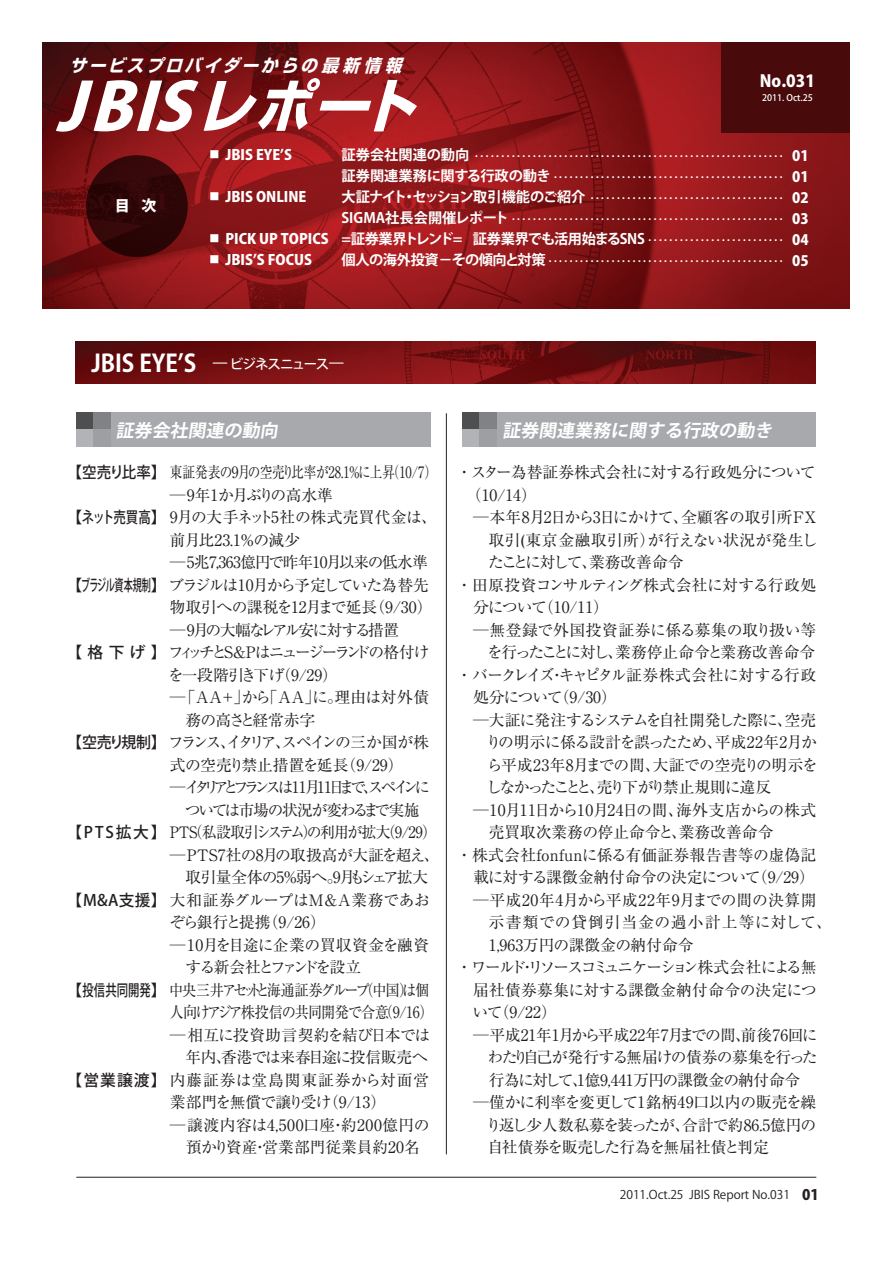
<style>
.page{position:relative;width:893px;height:1263px;background:#fff}
.page>*{position:absolute;margin:0;border:0;box-sizing:border-box;transform-origin:0 0}
.t1{font:italic 800 65.25px "Koz Go Pro";color:#fff}
.t2{font:italic 700 17.85px "Koz Go Pro";color:#fff}
.t3{font:italic 700 17.4px "Shin Go Pro";color:#fff;scale:.95 1}
.t4{font:800 16.5px "Koz Go Pro";color:#fff}
.t5{font:15.75px/22.5px "Ryumin Pro";letter-spacing:-.035em;color:#231f20}
.t6{font:15.75px "Ryumin Pro";letter-spacing:-.015em;color:#231f20}
.t7{font:15.75px "Ryumin Pro";color:#231f20}
.t8{font:15.75px "Ryumin Pro";letter-spacing:.02em;color:#231f20}
.t9{font:15.75px "Ryumin Pro";letter-spacing:-.135em;color:#231f20}
.t10{font:15.75px "Ryumin Pro";letter-spacing:-.065em;color:#231f20}
.t11{font:15.75px "Ryumin Pro";letter-spacing:-.11em;color:#231f20}
.t12{font:15.75px/22.5px "Ryumin Pro";letter-spacing:-.08em;color:#231f20}
.t13{font:15.75px "Ryumin Pro";letter-spacing:-.035em;color:#231f20;scale:.8 1}
.t14{font:15.75px "Ryumin Pro";letter-spacing:-.055em;color:#231f20;scale:.94 1}
.t15{font:15.75px "Ryumin Pro";letter-spacing:-.14em;color:#231f20;scale:.9 1}
.t16{font:15.75px "Ryumin Pro";letter-spacing:-.09em;color:#231f20}
.t17{font:15.75px "Ryumin Pro";letter-spacing:-.01em;color:#231f20}
.t18{font:15.75px "Ryumin Pro";letter-spacing:.015em;color:#231f20}
.t19{font:15.75px "Ryumin Pro";letter-spacing:-.17em;color:#231f20}
.t20{font:15.75px "Ryumin Pro";letter-spacing:-.055em;color:#231f20}
.t21{font:15.75px "Ryumin Pro";letter-spacing:.04em;color:#231f20}
.t22{font:15.75px "Ryumin Pro";letter-spacing:-.265em;color:#231f20}
.t23{font:15.75px "Ryumin Pro";letter-spacing:-.07em;color:#231f20}
.t24{font:15.75px "Ryumin Pro";letter-spacing:-.085em;color:#231f20}
.t25{font:15.75px "Ryumin Pro";letter-spacing:-.075em;color:#231f20;scale:.9 1}
.t26{font:15.75px "Ryumin Pro";letter-spacing:.055em;color:#231f20}
.t27{font:15.75px "Ryumin Pro";letter-spacing:.045em;color:#231f20}
.t28{font:15.75px "Ryumin Pro";letter-spacing:.03em;color:#231f20}
.t29{font:15.75px "Ryumin Pro";letter-spacing:-.095em;color:#231f20}
.t30{font:800 15px "Koz Go Pro";color:#fff}
.t31{font:700 14.25px/21px "Koz Go Pro";letter-spacing:-.025em;color:#fff}
.t32{font:800 14.25px/21px "Koz Go Pro";color:#fff;text-align:justify}
.t33{font:500 13.5px "Koz Go Pro";letter-spacing:-.09em;color:#fff}
.t34{font:12px "Koz Go Pro";color:#231f20}
.t35{font:500 9px "Koz Go Pro";color:#fff}
.t36{font:700 7.5px "Koz Go Pro";color:#fff}
.s1{font-family:"Shin Go Pro";font-weight:700;font-size:58.5px}
.s2{font-size:10.05px}
.s3{font-weight:700;font-size:24px}
.s4{font-family:"Koz Go Pro";font-weight:500}
.s5{font-weight:800;font-size:14.4px}
</style>
<div class="page">
<img style="left:42px;top:43px;width:807px;height:265px">
<div style="left:721px;top:43px;width:128px;height:90px;background:#480a0b"></div>
<div style="left:86px;top:155px;width:102px;height:102px;background:#2d0607;border-radius:50%"></div>
<div style="left:76px;top:413px;width:354px;height:34px;background:#a8a9ad"></div>
<div style="left:76px;top:413px;width:17px;height:17px;background:#4e4f50"></div>
<div style="left:93px;top:413px;width:17px;height:17px;background:#808285"></div>
<div style="left:76px;top:430px;width:17px;height:17px;background:#b2b3b7"></div>
<div style="left:93px;top:430px;width:17px;height:17px;background:#9d9fa2"></div>
<div style="left:463px;top:413px;width:352px;height:34px;background:#a8a9ad"></div>
<div style="left:463px;top:413px;width:17px;height:17px;background:#4e4f50"></div>
<div style="left:480px;top:413px;width:17px;height:17px;background:#808285"></div>
<div style="left:463px;top:430px;width:17px;height:17px;background:#b2b3b7"></div>
<div style="left:480px;top:430px;width:17px;height:17px;background:#9d9fa2"></div>
<hr style="left:446px;top:413px;width:1px;height:741px;background:#231f20">
<hr style="left:76px;top:1177px;width:740px;height:1px;background:#231f20">
<img style="left:76px;top:341px;width:739px;height:42px">
<p class="t3" style="left:70px;top:52px;width:357px">サービスプロバイダーからの最新情報</p>
<h1 class="t1" style="left:56px;top:64px;width:381px">JBIS<span class="s1">レポート</span></h1>
<p class="t4" style="left:760px;top:70px;width:57px">No.031</p>
<p class="t35" style="left:762px;top:92px;width:52px">2011. Oct.25</p>
<p class="t30" style="left:115px;top:196px;width:43px">目 次</p>
<p class="t32" style="left:209px;top:145px;width:84px"><span class="s2">■</span> JBIS EYEʼS</p>
<p class="t32" style="left:209px;top:187px;width:98px"><span class="s2">■</span> JBIS ONLINE</p>
<p class="t32" style="left:209px;top:229px;width:121px"><span class="s2">■</span> PICK UP TOPICS</p>
<p class="t32" style="left:209px;top:250px;width:104px"><span class="s2">■</span> JBISʼS FOCUS</p>
<p class="t31" style="left:341px;top:146px;width:305px">証券会社関連の動向<br>証券関連業務に関する行政の動き<br>大証ナイト・セッション取引機能のご紹介<br>SIGMA社長会開催レポート<br>=証券業界トレンド= 証券業界でも活用始まるSNS個人の海外投資－その傾向と対策</p>
<p class="t36" style="left:473px;top:151px;width:314px">・・・・・・・・・・・・・・・・・・・・・・・・・・・・・・・・・・・・・・・・・・・・・・・・・・・・・・・・・・・</p>
<p class="t36" style="left:552px;top:172px;width:235px">・・・・・・・・・・・・・・・・・・・・・・・・・・・・・・・・・・・・・・・・・・・・</p>
<p class="t36" style="left:588px;top:193px;width:198px">・・・・・・・・・・・・・・・・・・・・・・・・・・・・・・・・・・・・・</p>
<p class="t36" style="left:510px;top:214px;width:277px">・・・・・・・・・・・・・・・・・・・・・・・・・・・・・・・・・・・・・・・・・・・・・・・・・・・・</p>
<p class="t36" style="left:646px;top:235px;width:140px">・・・・・・・・・・・・・・・・・・・・・・・・・・</p>
<p class="t36" style="left:546px;top:256px;width:240px">・・・・・・・・・・・・・・・・・・・・・・・・・・・・・・・・・・・・・・・・・・・・・</p>
<p class="t32" style="left:792px;top:147px;width:18px">01<br>01<br>02<br>03<br>04<br>05</p>
<p class="t33" style="left:91px;top:355px;width:254px"><span class="s3">JBIS EYEʼS</span> ̶ ビジネスニュース̶</p>
<p class="t2" style="left:116px;top:419px;width:167px">証券会社関連の動向</p>
<p class="t2" style="left:502px;top:419px;width:275px">証券関連業務に関する行政の動き</p>
<p class="t13" style="left:67px;top:460px;width:465px"><span class="s4">【空売り比率】</span>東証発表の９月の空売り比率が28.1％に上昇（10/7）</p>
<p class="t6" style="left:67px;top:505px;width:372px"><span class="s4">【ネット売買高】</span> 9月の大手ネット5社の株式売買代金は、</p>
<p class="t5" style="left:170px;top:482px;width:164px">─9年1か月ぶりの高水準</p>
<p class="t5" style="left:170px;top:527px;width:260px">前月比23.1％の減少<br>─5兆7,363億円で昨年10月以来の低水準</p>
<p class="t12" style="left:170px;top:595px;width:264px">物取引への課税を12月まで延長（9/30）─ 9月の大幅なレアル安に対する措置</p>
<p class="t5" style="left:168px;top:662px;width:171px">を一段階引き下げ（9/29）</p>
<p class="t8" style="left:170px;top:685px;width:261px">─「AA+」から「AA」に。理由は対外債</p>
<p class="t20" style="left:186px;top:707px;width:131px">務の高さと経常赤字</p>
<p class="t5" style="left:170px;top:752px;width:235px">式の空売り禁止措置を延長（9/29）</p>
<p class="t22" style="left:170px;top:775px;width:262px">─イタリアとフランスは1 1月1 1日まで、スペインに</p>
<p class="t29" style="left:185px;top:797px;width:236px">ついては市場の状況が変わるまで実施</p>
<p class="t5" style="left:170px;top:842px;width:271px;text-align:center">─PTS7社の8月の取扱高が大証を超え、取引量全体の5％弱へ。9月もシェア拡大</p>
<p class="t11" style="left:169px;top:910px;width:158px">ぞら銀行と提携（9/26）</p>
<p class="t5" style="left:170px;top:932px;width:261px">─10月を目途に企業の買収資金を融資</p>
<p class="t9" style="left:186px;top:955px;width:177px">する新会社とファンドを設立</p>
<p class="t25" style="left:170px;top:1000px;width:295px">人向けアジア株投信の共同開発で合意（9/16）</p>
<p class="t5" style="left:170px;top:1022px;width:262px">─相互に投資助言契約を結び日本では</p>
<p class="t20" style="left:185px;top:1045px;width:244px">年内、香港では来春目途に投信販売へ</p>
<p class="t5" style="left:170px;top:1090px;width:218px">業部門を無償で譲り受け（9/13）</p>
<p class="t28" style="left:170px;top:1112px;width:261px">─譲渡内容は4,500口座・約200億円の</p>
<p class="t7" style="left:186px;top:1135px;width:236px">預かり資産・営業部門従業員約20名</p>
<p class="t16" style="left:67px;top:572px;width:364px"><span class="s4">【ブラジル資本規制】</span>ブラジルは10月から予定していた為替先</p>
<p class="t19" style="left:67px;top:640px;width:364px"><span class="s4">【格下げ】</span>フィッチとS&amp;Pはニュージーランドの格付け</p>
<p class="t9" style="left:67px;top:730px;width:364px"><span class="s4">【空売り規制】</span>フランス、イタリア、スペインの三か国が株</p>
<p class="t14" style="left:67px;top:820px;width:396px"><span class="s4">【P T S 拡大】</span> PTS（私設取引システム）の利用が拡大（9/29）</p>
<p class="t6" style="left:67px;top:887px;width:365px"><span class="s4">【M&amp;A支援】</span>大和証券グループはM&amp;A業務であお</p>
<p class="t15" style="left:67px;top:977px;width:405px"><span class="s4">【投信共同開発】</span>中央三井アセットと海通証券グループ（中国）は個</p>
<p class="t26" style="left:67px;top:1067px;width:364px"><span class="s4">【営業譲渡】</span>内藤証券は堂島関東証券から対面営</p>
<p class="t5" style="left:456px;top:460px;width:361px">・スター為替証券株式会社に対する行政処分について</p>
<p class="t5" style="left:466px;top:482px;width:72px">（10/14）</p>
<p class="t5" style="left:473px;top:505px;width:345px">─本年8月2日から3日にかけて、全顧客の取引所FX</p>
<p class="t8" style="left:489px;top:527px;width:330px">取引(東京金融取引所）が行えない状況が発生し</p>
<p class="t10" style="left:488px;top:550px;width:197px">たことに対して、業務改善命令</p>
<p class="t5" style="left:456px;top:572px;width:361px">・田原投資コンサルティング株式会社に対する行政処</p>
<p class="t23" style="left:473px;top:595px;width:137px">分について（10/11）</p>
<p class="t7" style="left:473px;top:617px;width:345px">─無登録で外国投資証券に係る募集の取り扱い等</p>
<p class="t5" style="left:487px;top:640px;width:329px">を行ったことに対し、業務停止命令と業務改善命令</p>
<p class="t5" style="left:456px;top:662px;width:361px">・バークレイズ・キャピタル証券株式会社に対する行政</p>
<p class="t23" style="left:473px;top:685px;width:145px">処分について（9/30）</p>
<p class="t10" style="left:473px;top:707px;width:345px">─大証に発注するシステムを自社開発した際に、空売</p>
<p class="t5" style="left:486px;top:730px;width:332px">りの明示に係る設計を誤ったため、平成22年2月か</p>
<p class="t6" style="left:487px;top:752px;width:333px">ら平成23年8月までの間、大証での空売りの明示を</p>
<p class="t9" style="left:486px;top:775px;width:286px">しなかったことと、売り下がり禁止規則に違反</p>
<p class="t5" style="left:473px;top:797px;width:345px">─10月11日から10月24日の間、海外支店からの株式</p>
<p class="t7" style="left:489px;top:820px;width:286px">売買取次業務の停止命令と、業務改善命令</p>
<p class="t18" style="left:456px;top:842px;width:361px">・株式会社fonfunに係る有価証券報告書等の虚偽記</p>
<p class="t5" style="left:473px;top:865px;width:343px">載に対する課徴金納付命令の決定について（9/29）</p>
<p class="t21" style="left:473px;top:887px;width:345px">─平成20年4月から平成22年9月までの間の決算開</p>
<p class="t27" style="left:489px;top:910px;width:344px">示書類での貸倒引当金の過小計上等に対して、</p>
<p class="t7" style="left:489px;top:932px;width:206px">1,963万円の課徴金の納付命令</p>
<p class="t11" style="left:456px;top:955px;width:361px">・ワールド・リソースコミュニケーション株式会社による無</p>
<p class="t8" style="left:473px;top:977px;width:345px">届社債券募集に対する課徴金納付命令の決定につ</p>
<p class="t5" style="left:472px;top:1000px;width:86px">いて（9/22）</p>
<p class="t17" style="left:473px;top:1022px;width:346px">─平成21年1月から平成22年7月までの間、前後76回に</p>
<p class="t24" style="left:487px;top:1045px;width:331px">わたり自己が発行する無届けの債券の募集を行った</p>
<p class="t5" style="left:489px;top:1068px;width:313px">行為に対して、1億9,441万円の課徴金の納付命令</p>
<p class="t5" style="left:473px;top:1090px;width:345px">─僅かに利率を変更して1銘柄49口以内の販売を繰</p>
<p class="t5" style="left:486px;top:1113px;width:332px">り返し少人数私募を装ったが、合計で約86.5億円の</p>
<p class="t10" style="left:487px;top:1135px;width:283px">自社債券を販売した行為を無届社債と判定</p>
<p class="t34" style="left:620px;top:1187px;width:200px">2011.Oct.25 JBIS Report No.031　<span class="s5">01</span></p>
</div>
